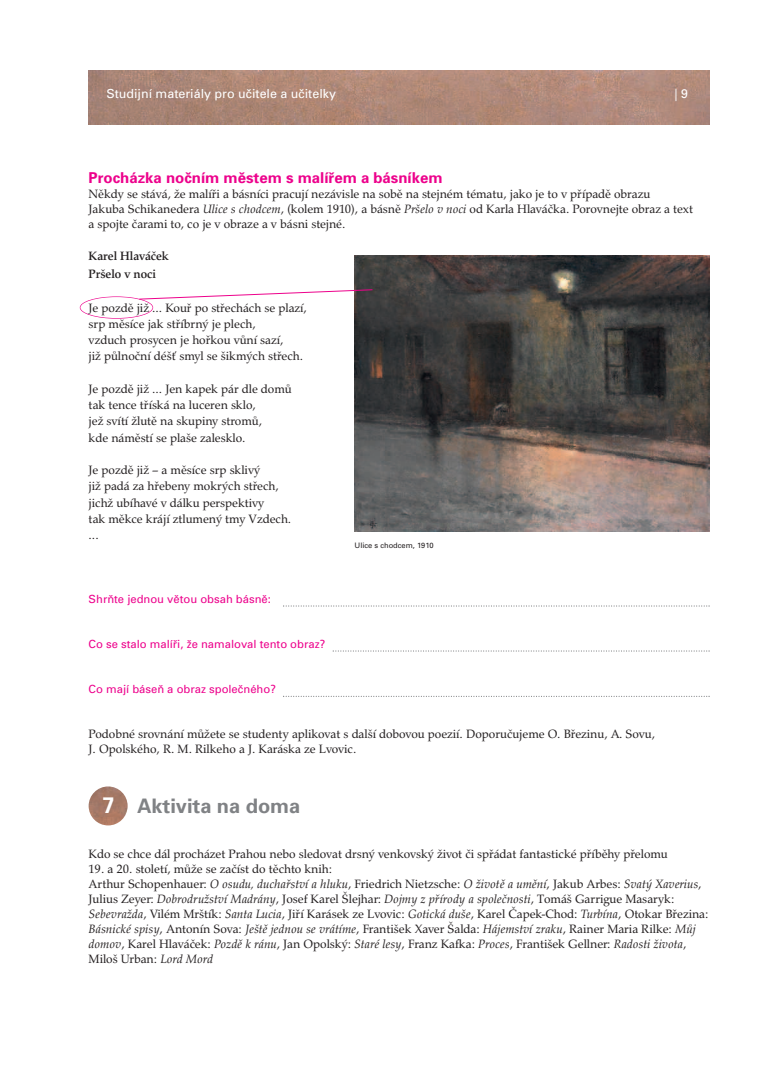
<style>
.page{position:relative;width:780px;height:1088px;background:#fff}
.page>*{position:absolute;margin:0;border:0;box-sizing:border-box;transform-origin:0 0}
.t1{font:700 22.5px "Univers CE";color:#fff}
.t2{font:700 20px "Univers CE";color:#808285}
.t3{font:700 15px "Univers CE";color:#ed028c}
.t4{font:12.5px/16.2px "URW Palladio TCE";color:#231f20}
.t5{font:12.5px "Univers CE";color:#fff}
.t6{font:500 12.5px/17.5px "URW Palladio TCE";color:#231f20}
.t7{font:11.25px "Univers CE";color:#ed028c}
.t8{font:7.5px "Univers CE";color:#231f20}
.s1{font-style:italic}
</style>
<div class="page">
<img style="left:89px;top:71px;width:620px;height:53px">
<img style="left:354px;top:255px;width:355px;height:276px">
<img style="left:89px;top:786px;width:39px;height:39px;border-radius:50%">
<div style="left:80px;top:296px;width:73px;height:23px;border:1px solid #ed028c;border-radius:50%"></div>
<svg style="left:139px;top:289px;width:234px;height:11px"></svg>
<svg style="left:283px;top:605px;width:426px;height:2px"></svg>
<svg style="left:283px;top:696px;width:426px;height:1px"></svg>
<svg style="left:332px;top:650px;width:377px;height:2px"></svg>
<p class="t5" style="left:106px;top:89px;width:231px">Studijní materiály pro učitele a učitelky</p>
<p class="t5" style="left:674px;top:89px;width:15px">| 9</p>
<p class="t3" style="left:89px;top:172px;width:355px">Procházka nočním městem s malířem a básníkem</p>
<p class="t4" style="left:89px;top:186px;width:605px;line-height:15px">Někdy se stává, že malíři a básníci pracují nezávisle na sobě na stejném tématu, jako je to v případě obrazu<br>Jakuba Schikanedera <span class="s1">Ulice s chodcem</span>, (kolem 1910), a básně <span class="s1">Pršelo v noci</span> od Karla Hlaváčka. Porovnejte obraz a text a spojte čarami to, co je v obraze a v básni stejné.</p>
<p class="t6" style="left:89px;top:247px;width:82px">Karel Hlaváček<br>Pršelo v noci</p>
<p class="t4" style="left:89px;top:299px;width:220px">Je pozdě již ... Kouř po střechách se plazí, srp měsíce jak stříbrný je plech,<br>vzduch prosycen je hořkou vůní sazí,<br>již půlnoční déšť smyl se šikmých střech.</p>
<p class="t4" style="left:89px;top:380px;width:204px">Je pozdě již ... Jen kapek pár dle domů tak tence tříská na luceren sklo,<br>jež svítí žlutě na skupiny stromů,<br>kde náměstí se plaše zalesklo.</p>
<p class="t4" style="left:89px;top:462px;width:204px">Je pozdě již – a měsíce srp sklivý<br>již padá za hřebeny mokrých střech, jichž ubíhavé v dálku perspektivy<br>tak měkce krájí ztlumený tmy Vzdech. ...</p>
<p class="t8" style="left:354px;top:542px;width:81px">Ulice s chodcem, 1910</p>
<p class="t7" style="left:89px;top:595px;width:184px">Shrňte jednou větou obsah básně:</p>
<p class="t7" style="left:89px;top:640px;width:238px">Co se stalo malíři, že namaloval tento obraz?</p>
<p class="t7" style="left:89px;top:685px;width:189px">Co mají báseň a obraz společného?</p>
<p class="t4" style="left:89px;top:726px;width:568px;line-height:15px">Podobné srovnání můžete se studenty aplikovat s další dobovou poezií. Doporučujeme O. Březinu, A. Sovu,<br>J. Opolského, R. M. Rilkeho a J. Karáska ze Lvovic.</p>
<h1 class="t1" style="left:102px;top:797px;width:14px">7</h1>
<h2 class="t2" style="left:137px;top:798px;width:165px">Aktivita na doma</h2>
<p class="t4" style="left:89px;top:845px;width:580px">Kdo se chce dál procházet Prahou nebo sledovat drsný venkovský život či spřádat fantastické příběhy přelomu</p>
<p class="t4" style="left:89px;top:861px;width:621px;line-height:15px">19. a 20. století, může se začíst do těchto knih:<br>Arthur Schopenhauer: <span class="s1">O osudu, duchařství a hluku</span>, Friedrich Nietzsche: <span class="s1">O životě a umění</span>, Jakub Arbes: <span class="s1">Svatý Xaverius</span>, Julius Zeyer: <span class="s1">Dobrodružství Madrány</span>, Josef Karel Šlejhar: <span class="s1">Dojmy z přírody a společnosti</span>, Tomáš Garrigue Masaryk:<br><span class="s1">Sebevražda</span>, Vilém Mrštík: <span class="s1">Santa Lucia</span>, Jiří Karásek ze Lvovic: <span class="s1">Gotická duše</span>, Karel Čapek-Chod: <span class="s1">Turbína</span>, Otokar Březina:<br><span class="s1">Básnické spisy</span>, Antonín Sova: <span class="s1">Ještě jednou se vrátíme</span>, František Xaver Šalda: <span class="s1">Hájemství zraku</span>, Rainer Maria Rilke: <span class="s1">Můj domov</span>, Karel Hlaváček: <span class="s1">Pozdě k ránu</span>, Jan Opolský: <span class="s1">Staré lesy</span>, Franz Kafka: <span class="s1">Proces</span>, František Gellner: <span class="s1">Radosti života</span>, Miloš Urban: <span class="s1">Lord Mord</span></p>
</div>
